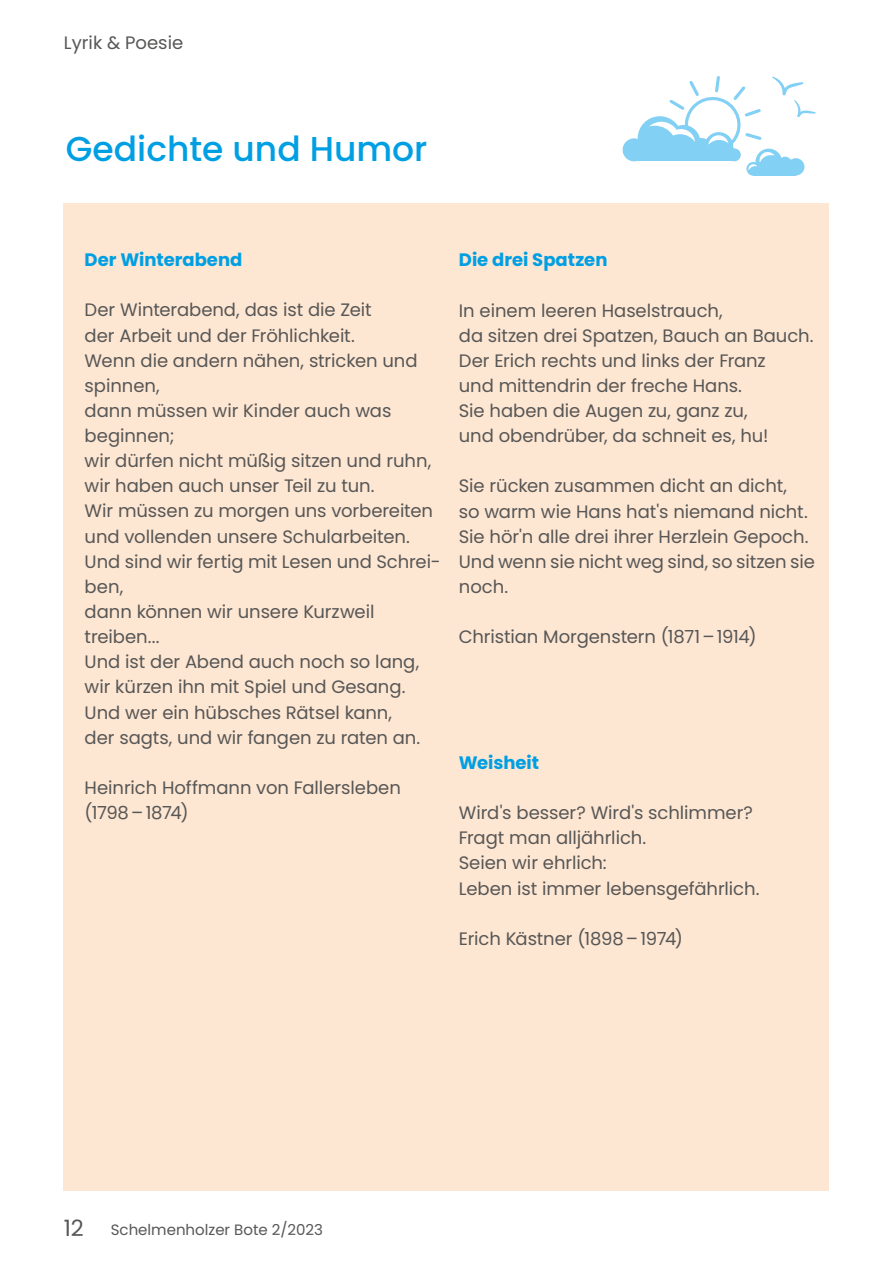
<style>
.page{position:relative;width:893px;height:1263px;background:#fff}
.page>*{position:absolute;margin:0;border:0;box-sizing:border-box;transform-origin:0 0}
.t1{font:500 34.5px "Poppins";color:#009fe3}
.t2{font:18px/25.2px "Poppins";letter-spacing:-.005em;color:#575756}
.t3{font:700 18px "Poppins";color:#009fe3}
.t4{font:15px "Poppins";color:#575756}
.s1{font-size:22.5px}
</style>
<div class="page">
<div style="left:64px;top:203px;width:765px;height:987px;background:#fde6d2"></div>
<div style="left:638px;top:116px;width:44px;height:44px;background:#83d0f5;border-radius:50%"></div>
<div style="left:623px;top:138px;width:23px;height:23px;background:#83d0f5;border-radius:50%"></div>
<div style="left:634px;top:148px;width:100px;height:13px;background:#83d0f5"></div>
<svg style="left:746px;top:162px;width:14px;height:14px"></svg>
<div style="left:787px;top:158px;width:17px;height:17px;background:#83d0f5;border-radius:50%"></div>
<div style="left:753px;top:168px;width:43px;height:8px;background:#83d0f5"></div>
<svg style="left:649px;top:76px;width:167px;height:95px"></svg>
<p class="t2" style="left:64px;top:30px;width:121px">Lyrik &amp; Poesie</p>
<h1 class="t1" style="left:66px;top:129px;width:363px">Gedichte und Humor</h1>
<p class="t3" style="left:85px;top:249px;width:159px">Der Winterabend</p>
<p class="t2" style="left:85px;top:298px;width:358px">Der Winterabend, das ist die Zeit<br>der Arbeit und der Fröhlichkeit.<br>Wenn die andern nähen, stricken und spinnen,<br>dann müssen wir Kinder auch was beginnen;<br>wir dürfen nicht müßig sitzen und ruhn, wir haben auch unser Teil zu tun.<br>Wir müssen zu morgen uns vorbereiten und vollenden unsere Schularbeiten.<br>Und sind wir fertig mit Lesen und Schrei&shy;ben,<br>dann können wir unsere Kurzweil treiben...<br>Und ist der Abend auch noch so lang, wir kürzen ihn mit Spiel und Gesang.<br>Und wer ein hübsches Rätsel kann,<br>der sagts, und wir fangen zu raten an.</p>
<p class="t2" style="left:85px;top:775px;width:318px">Heinrich Hoffmann von Fallersleben (1798–1874)</p>
<p class="t3" style="left:459px;top:249px;width:150px">Die drei Spatzen</p>
<p class="t2" style="left:459px;top:298px;width:356px">In einem leeren Haselstrauch,<br>da sitzen drei Spatzen, Bauch an Bauch.<br>Der Erich rechts und links der Franz<br>und mittendrin der freche Hans.<br>Sie haben die Augen zu, ganz zu,<br>und obendrüber, da schneit es, hu!</p>
<p class="t2" style="left:459px;top:474px;width:358px">Sie rücken zusammen dicht an dicht,<br>so warm wie Hans hat's niemand nicht.<br>Sie hör'n alle drei ihrer Herzlein Gepoch.<br>Und wenn sie nicht weg sind, so sitzen sie noch.</p>
<p class="t2" style="left:459px;top:624px;width:299px">Christian Morgenstern (1871–1914)</p>
<p class="t3" style="left:459px;top:752px;width:82px">Weisheit</p>
<p class="t2" style="left:459px;top:800px;width:302px">Wird's besser? Wird's schlimmer?<br>Fragt man alljährlich.<br>Seien wir ehrlich:<br>Leben ist immer lebensgefährlich.</p>
<p class="t2" style="left:459px;top:926px;width:226px">Erich Kästner (1898–1974)</p>
<p class="t4" style="left:64px;top:1221px;width:261px"><span class="s1">12</span> Schelmenholzer Bote 2/2023</p>
</div>
